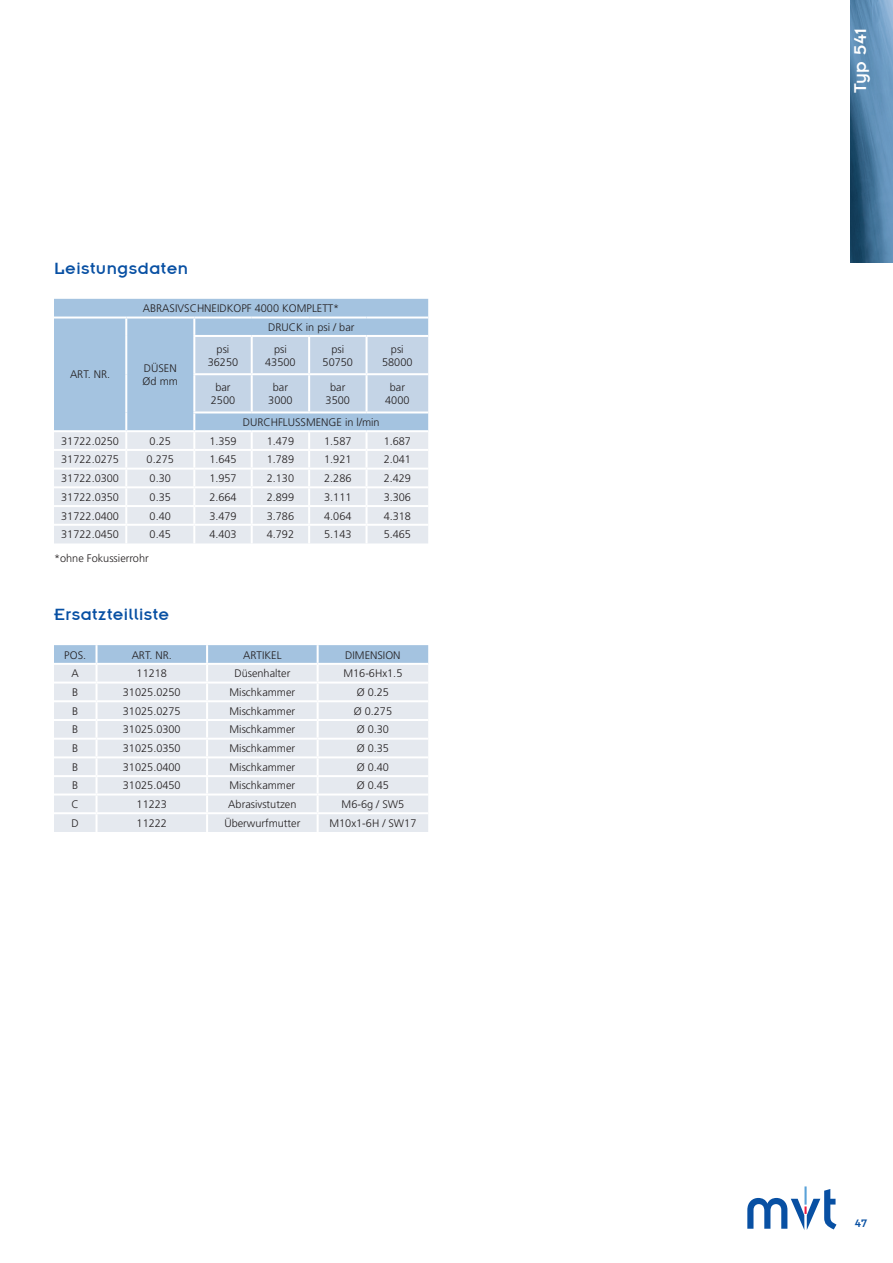
<style>
.page{position:relative;width:893px;height:1263px;background:#fff}
.page>*{position:absolute;margin:0;border:0;box-sizing:border-box;transform-origin:0 0}
.t1{font:18.9px "Insignia";letter-spacing:.015em;color:#fff}
.t2{font:18px "Insignia";letter-spacing:.03em;color:#0850a3}
.t3{font:12px "Insignia A";color:#0850a3}
.t4{font:300 10.95px/13.2px "Frutiger LT Std";color:#231f20;text-align:center}
</style>
<div class="page">
<img style="left:850px;top:0;width:43px;height:263px">
<hr style="left:804px;top:1186px;width:3px;height:18px;background:#5aa2d8">
<svg style="left:747px;top:1189px;width:89px;height:41px"></svg>
<div style="left:54px;top:299px;width:374px;height:17px;background:#a4c3e0"></div>
<svg style="left:54px;top:319px;width:374px;height:224px;background:#cfdcea"></svg>
<svg style="left:54px;top:645px;width:374px;height:187px"></svg>
<h2 class="t2" style="left:54px;top:259px;width:136px">Leistungsdaten</h2>
<p class="t4" style="left:143px;top:302px;width:198px">ABRASIVSCHNEIDKOPF 4000 KOMPLETT*</p>
<p class="t4" style="left:70px;top:368px;width:42px">ART. NR.</p>
<p class="t4" style="left:143px;top:362px;width:37px;text-align:left">DÜSEN<br>Ød mm</p>
<p class="t4" style="left:268px;top:321px;width:88px">DRUCK in psi / bar</p>
<p class="t4" style="left:208px;top:342px;width:32px">psi<br>36250</p>
<p class="t4" style="left:265px;top:342px;width:32px">psi<br>43500</p>
<p class="t4" style="left:323px;top:342px;width:32px">psi<br>50750</p>
<p class="t4" style="left:382px;top:342px;width:32px">psi<br>58000</p>
<p class="t4" style="left:211px;top:381px;width:26px">bar<br>2500</p>
<p class="t4" style="left:268px;top:381px;width:26px">bar<br>3000</p>
<p class="t4" style="left:326px;top:381px;width:26px">bar<br>3500</p>
<p class="t4" style="left:385px;top:381px;width:26px">bar<br>4000</p>
<p class="t4" style="left:243px;top:416px;width:138px">DURCHFLUSSMENGE in l/min</p>
<p class="t4" style="left:61px;top:434px;width:59px">31722.0250</p>
<p class="t4" style="left:150px;top:434px;width:23px">0.25</p>
<p class="t4" style="left:209px;top:434px;width:29px">1.359</p>
<p class="t4" style="left:267px;top:434px;width:29px">1.479</p>
<p class="t4" style="left:324px;top:434px;width:29px">1.587</p>
<p class="t4" style="left:384px;top:434px;width:29px">1.687</p>
<p class="t4" style="left:61px;top:453px;width:59px">31722.0275</p>
<p class="t4" style="left:147px;top:453px;width:29px">0.275</p>
<p class="t4" style="left:209px;top:453px;width:29px">1.645</p>
<p class="t4" style="left:267px;top:453px;width:29px">1.789</p>
<p class="t4" style="left:324px;top:453px;width:29px">1.921</p>
<p class="t4" style="left:384px;top:453px;width:29px">2.041</p>
<p class="t4" style="left:61px;top:472px;width:59px">31722.0300</p>
<p class="t4" style="left:150px;top:472px;width:23px">0.30</p>
<p class="t4" style="left:209px;top:472px;width:29px">1.957</p>
<p class="t4" style="left:267px;top:472px;width:29px">2.130</p>
<p class="t4" style="left:324px;top:472px;width:29px">2.286</p>
<p class="t4" style="left:384px;top:472px;width:29px">2.429</p>
<p class="t4" style="left:61px;top:491px;width:59px">31722.0350</p>
<p class="t4" style="left:150px;top:491px;width:23px">0.35</p>
<p class="t4" style="left:209px;top:491px;width:29px">2.664</p>
<p class="t4" style="left:267px;top:491px;width:29px">2.899</p>
<p class="t4" style="left:324px;top:491px;width:29px">3.111</p>
<p class="t4" style="left:384px;top:491px;width:29px">3.306</p>
<p class="t4" style="left:61px;top:509px;width:59px">31722.0400</p>
<p class="t4" style="left:150px;top:509px;width:23px">0.40</p>
<p class="t4" style="left:209px;top:509px;width:29px">3.479</p>
<p class="t4" style="left:267px;top:509px;width:29px">3.786</p>
<p class="t4" style="left:324px;top:509px;width:29px">4.064</p>
<p class="t4" style="left:384px;top:509px;width:29px">4.318</p>
<p class="t4" style="left:61px;top:528px;width:59px">31722.0450</p>
<p class="t4" style="left:150px;top:528px;width:23px">0.45</p>
<p class="t4" style="left:209px;top:528px;width:29px">4.403</p>
<p class="t4" style="left:267px;top:528px;width:29px">4.792</p>
<p class="t4" style="left:324px;top:528px;width:29px">5.143</p>
<p class="t4" style="left:384px;top:528px;width:29px">5.465</p>
<p class="t4" style="left:54px;top:552px;width:96px">*ohne Fokussierrohr</p>
<h2 class="t2" style="left:54px;top:605px;width:117px">Ersatzteilliste</h2>
<p class="t4" style="left:64px;top:648px;width:23px">POS.</p>
<p class="t4" style="left:132px;top:648px;width:42px">ART. NR.</p>
<p class="t4" style="left:243px;top:648px;width:40px">ARTIKEL</p>
<p class="t4" style="left:345px;top:648px;width:57px">DIMENSION</p>
<p class="t4" style="left:72px;top:667px;width:9px">A</p>
<p class="t4" style="left:137px;top:667px;width:32px">11218</p>
<p class="t4" style="left:234px;top:667px;width:57px">Düsenhalter</p>
<p class="t4" style="left:343px;top:667px;width:61px">M16-6Hx1.5</p>
<p class="t4" style="left:72px;top:686px;width:8px">B</p>
<p class="t4" style="left:123px;top:686px;width:59px">31025.0250</p>
<p class="t4" style="left:230px;top:686px;width:67px">Mischkammer</p>
<p class="t4" style="left:357px;top:686px;width:34px">Ø 0.25</p>
<p class="t4" style="left:72px;top:704px;width:8px">B</p>
<p class="t4" style="left:123px;top:704px;width:59px">31025.0275</p>
<p class="t4" style="left:230px;top:704px;width:67px">Mischkammer</p>
<p class="t4" style="left:354px;top:704px;width:40px">Ø 0.275</p>
<p class="t4" style="left:72px;top:723px;width:8px">B</p>
<p class="t4" style="left:123px;top:723px;width:59px">31025.0300</p>
<p class="t4" style="left:230px;top:723px;width:67px">Mischkammer</p>
<p class="t4" style="left:357px;top:723px;width:34px">Ø 0.30</p>
<p class="t4" style="left:72px;top:742px;width:8px">B</p>
<p class="t4" style="left:123px;top:742px;width:59px">31025.0350</p>
<p class="t4" style="left:230px;top:742px;width:67px">Mischkammer</p>
<p class="t4" style="left:357px;top:742px;width:34px">Ø 0.35</p>
<p class="t4" style="left:72px;top:761px;width:8px">B</p>
<p class="t4" style="left:123px;top:761px;width:59px">31025.0400</p>
<p class="t4" style="left:230px;top:761px;width:67px">Mischkammer</p>
<p class="t4" style="left:357px;top:761px;width:34px">Ø 0.40</p>
<p class="t4" style="left:72px;top:779px;width:8px">B</p>
<p class="t4" style="left:123px;top:779px;width:59px">31025.0450</p>
<p class="t4" style="left:230px;top:779px;width:67px">Mischkammer</p>
<p class="t4" style="left:357px;top:779px;width:34px">Ø 0.45</p>
<p class="t4" style="left:72px;top:798px;width:9px">C</p>
<p class="t4" style="left:137px;top:798px;width:32px">11223</p>
<p class="t4" style="left:228px;top:798px;width:70px">Abrasivstutzen</p>
<p class="t4" style="left:342px;top:798px;width:64px">M6-6g / SW5</p>
<p class="t4" style="left:72px;top:816px;width:9px">D</p>
<p class="t4" style="left:137px;top:816px;width:32px">11222</p>
<p class="t4" style="left:224px;top:816px;width:78px">Überwurfmutter</p>
<p class="t4" style="left:329px;top:816px;width:89px">M10x1-6H / SW17</p>
<h1 class="t1" style="left:851px;top:93px;width:66px;rotate:-90deg">Typ 541</h1>
<p class="t3" style="left:855px;top:1217px;width:14px">47</p>
</div>
